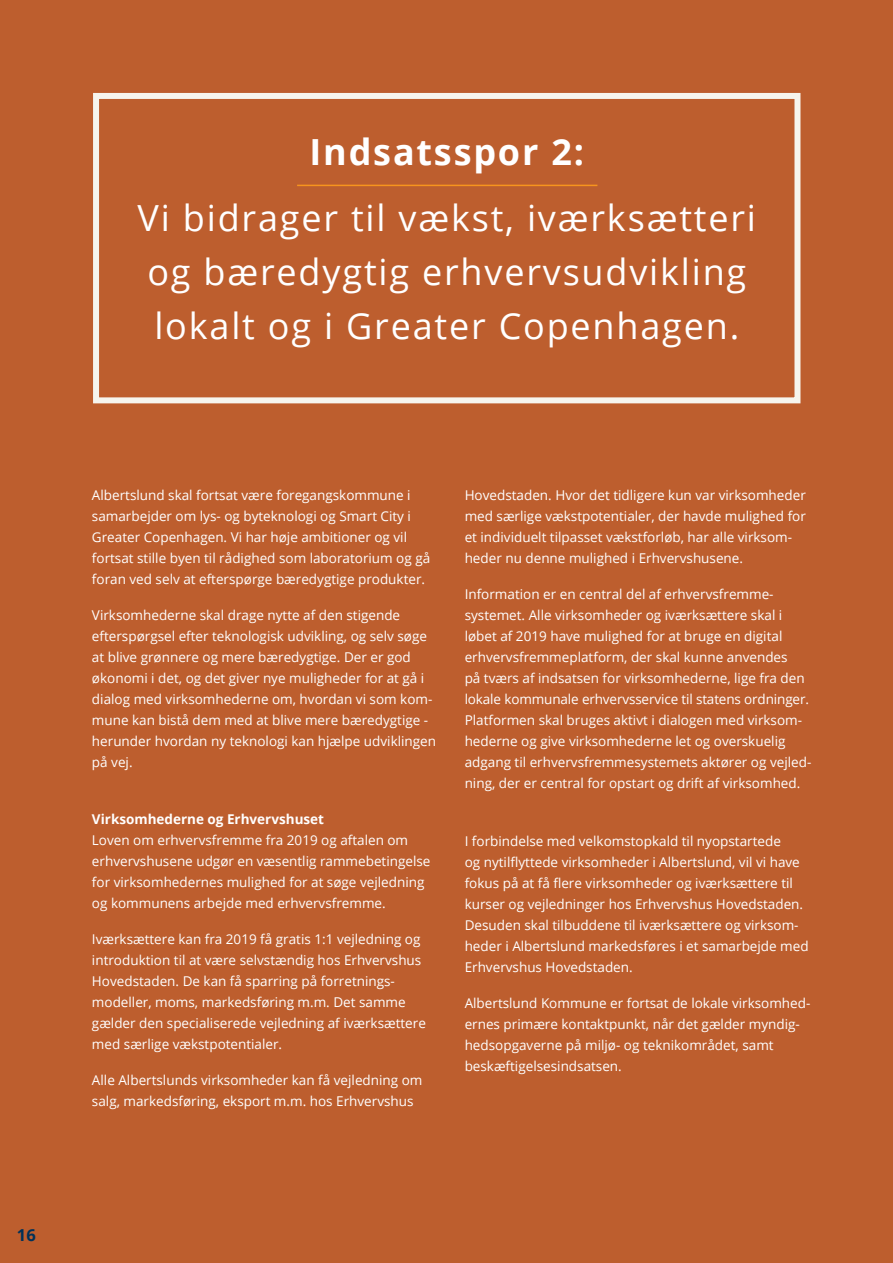
<style>
.page{position:relative;width:893px;height:1263px;background:#bd5e2e}
.page>*{position:absolute;margin:0;border:0;box-sizing:border-box;transform-origin:0 0}
.t1{font:36px/54px "Open Sans";letter-spacing:.05em;color:#fff}
.t2{font:700 36px "Open Sans";letter-spacing:.05em;color:#fff}
.t3{font:700 16.5px "Open Sans";color:#003158}
.t4{font:13.5px/21px "Open Sans";color:#fff}
.t5{font:700 13.5px "Open Sans";color:#fff}
</style>
<div class="page">
<div style="left:93px;top:93px;width:707px;height:310px;border:6px solid #f6f5ee"></div>
<hr style="left:297px;top:185px;width:300px;height:1px;background:#f7941e">
<h1 class="t2" style="left:310px;top:127px;width:276px">Indsatsspor 2:</h1>
<h1 class="t1" style="left:138px;top:190px;width:620px">Vi bidrager til vækst, iværksætteri og bæredygtig erhvervsudvikling lokalt og i Greater Copenhagen.</h1>
<p class="t3" style="left:17px;top:1223px;width:20px">16</p>
<p class="t4" style="left:92px;top:484px;width:340px">Albertslund skal fortsat være foregangskommune i samarbejder om lys- og byteknologi og Smart City i Greater Copenhagen. Vi har høje ambitioner og vil fortsat stille byen til rådighed som laboratorium og gå foran ved selv at efterspørge bæredygtige produkter.</p>
<p class="t4" style="left:92px;top:604px;width:346px">Virksomhederne skal drage nytte af den stigende efterspørgsel efter teknologisk udvikling, og selv søge at blive grønnere og mere bæredygtige. Der er god økonomi i det, og det giver nye muligheder for at gå i dialog med virksomhederne om, hvordan vi som kom&shy;mune kan bistå dem med at blive mere bæredygtige - herunder hvordan ny teknologi kan hjælpe udviklingen på vej.</p>
<p class="t5" style="left:92px;top:810px;width:234px">Virksomhederne og Erhvervshuset</p>
<p class="t4" style="left:92px;top:830px;width:340px">Loven om erhvervsfremme fra 2019 og aftalen om erhvervshusene udgør en væsentlig rammebetingelse for virksomhedernes mulighed for at søge vejledning og kommunens arbejde med erhvervsfremme.</p>
<p class="t4" style="left:92px;top:929px;width:335px">Iværksættere kan fra 2019 få gratis 1:1 vejledning og introduktion til at være selvstændig hos Erhvervshus Hovedstaden. De kan få sparring på forretnings&shy;modeller, moms, markedsføring m.m. Det samme gælder den specialiserede vejledning af iværksættere med særlige vækstpotentialer.</p>
<p class="t4" style="left:92px;top:1070px;width:332px">Alle Albertslunds virksomheder kan få vejledning om salg, markedsføring, eksport m.m. hos Erhvervshus</p>
<p class="t4" style="left:465px;top:485px;width:343px">Hovedstaden. Hvor det tidligere kun var virksomheder med særlige vækstpotentialer, der havde mulighed for et individuelt tilpasset vækstforløb, har alle virksom&shy;heder nu denne mulighed i Erhvervshusene.</p>
<p class="t4" style="left:465px;top:584px;width:348px">Information er en central del af erhvervsfremme&shy;systemet. Alle virksomheder og iværksættere skal i løbet af 2019 have mulighed for at bruge en digital erhvervsfremmeplatform, der skal kunne anvendes<br>på tværs af indsatsen for virksomhederne, lige fra den lokale kommunale erhvervsservice til statens ordninger.<br>Platformen skal bruges aktivt i dialogen med virksom&shy;hederne og give virksomhederne let og overskuelig adgang til erhvervsfremmesystemets aktører og vejled&shy;ning, der er central for opstart og drift af virksomhed.</p>
<p class="t4" style="left:465px;top:830px;width:345px">I forbindelse med velkomstopkald til nyopstartede<br>og nytilflyttede virksomheder i Albertslund, vil vi have fokus på at få flere virksomheder og iværksættere til kurser og vejledninger hos Erhvervshus Hovedstaden.<br>Desuden skal tilbuddene til iværksættere og virksom&shy;heder i Albertslund markedsføres i et samarbejde med Erhvervshus Hovedstaden.</p>
<p class="t4" style="left:465px;top:992px;width:347px">Albertslund Kommune er fortsat de lokale virksomhed&shy;ernes primære kontaktpunkt, når det gælder myndig&shy;hedsopgaverne på miljø- og teknikområdet, samt beskæftigelsesindsatsen.</p>
</div>
